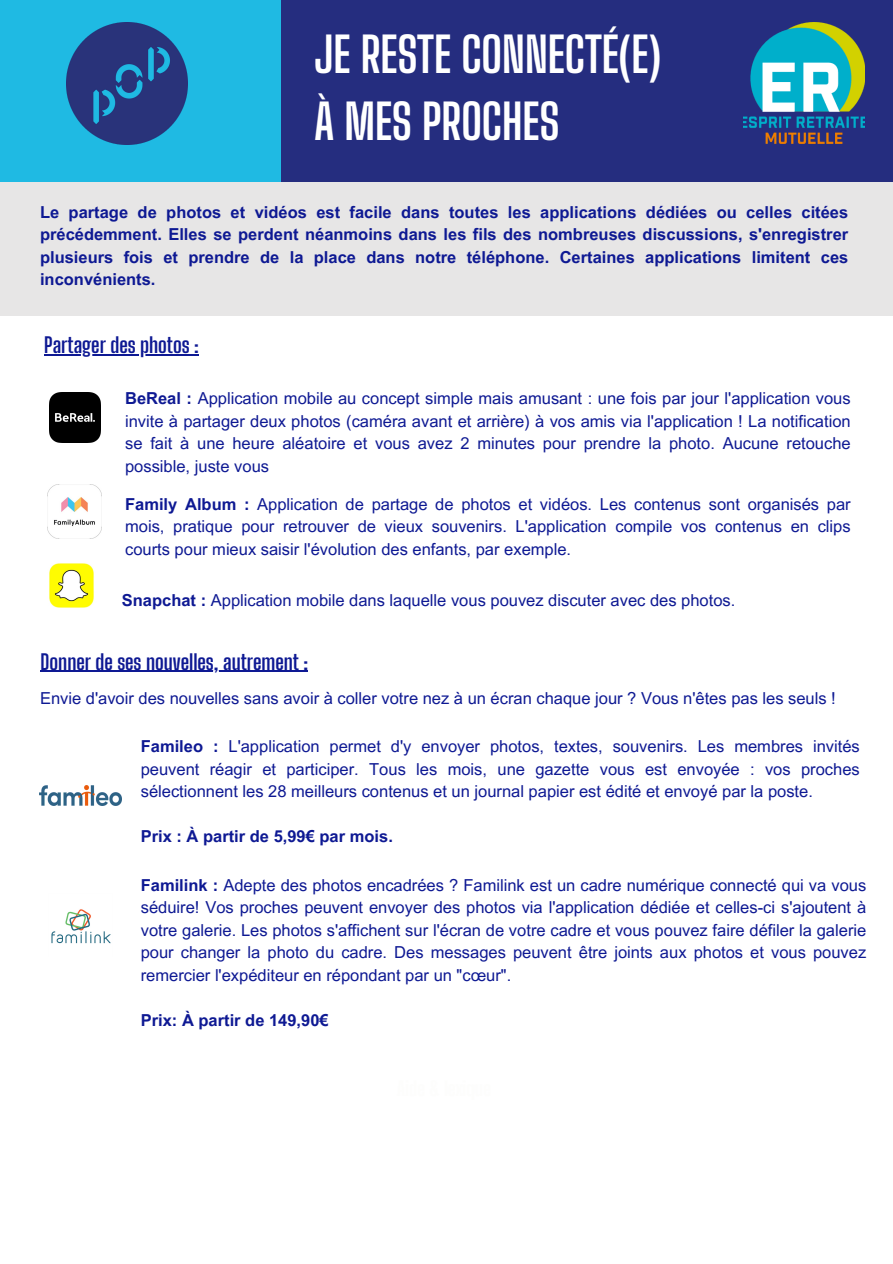
<style>
.page{position:relative;width:893px;height:1264px;background:#fff}
.page>*{position:absolute;margin:0;border:0;box-sizing:border-box;transform-origin:0 0}
.t1{font:700 48.15px/66.3px "Big Shoulders Display";color:#fff}
.t2{font:700 20.85px "Big Shoulders Display";color:#0e1993}
.t3{font:16.5px/22.5px "Arial MT Pro";color:#0e1993;text-align:justify}
.t4{font:700 16.5px/22.5px "Arial MT Pro";color:#0e1993;text-align:justify}
.s1{font-weight:700}
</style>
<div class="page">
<img style="left:49px;top:392px;width:51px;height:51px">
<img style="left:48px;top:485px;width:54px;height:54px">
<img style="left:49px;top:563px;width:45px;height:45px">
<img style="left:39px;top:785px;width:82px;height:20px">
<img style="left:51px;top:909px;width:60px;height:35px">
<hr style="left:41px;top:670px;width:267px;height:1px;background:#0e1993">
<div style="left:280px;top:0;width:612px;height:182px;background:#252d7f"></div>
<div style="left:0;top:0;width:280px;height:182px;background:#1fbae3"></div>
<img style="left:66px;top:23px;width:122px;height:121px">
<img style="left:743px;top:23px;width:121px;height:120px">
<div style="left:0;top:182px;width:892px;height:134px;background:#e7e6e6"></div>
<hr style="left:44px;top:354px;width:155px;height:1px;background:#0e1993">
<p class="t1" style="left:314px;top:21px;width:348px">JE RESTE CONNECTÉ(E)<br>À MES PROCHES</p>
<h3 class="t4" style="left:40px;top:203px;width:809px">Le partage de photos et vidéos est facile dans toutes les applications dédiées ou celles citées précédemment. Elles se perdent néanmoins dans les fils des nombreuses discussions, s'enregistrer plusieurs fois et prendre de la place dans notre téléphone. Certaines applications limitent ces inconvénients.</h3>
<h2 class="t2" style="left:44px;top:332px;width:156px">Partager des photos :</h2>
<p class="t3" style="left:125px;top:389px;width:727px"><span class="s1">BeReal :</span> Application mobile au concept simple mais amusant : une fois par jour l'application vous invite à partager deux photos (caméra avant et arrière) à vos amis via l'application ! La notification se fait à une heure aléatoire et vous avez 2 minutes pour prendre la photo. Aucune retouche possible, juste vous</p>
<p class="t3" style="left:125px;top:495px;width:727px"><span class="s1">Family Album :</span> Application de partage de photos et vidéos. Les contenus sont organisés par mois, pratique pour retrouver de vieux souvenirs. L'application compile vos contenus en clips courts pour mieux saisir l'évolution des enfants, par exemple.</p>
<p class="t3" style="left:122px;top:590px;width:615px"><span class="s1">Snapchat :</span> Application mobile dans laquelle vous pouvez discuter avec des photos.</p>
<p class="t2" style="left:41px;top:649px;width:269px">Donner de ses nouvelles, autrement :</p>
<p class="t3" style="left:40px;top:689px;width:797px">Envie d'avoir des nouvelles sans avoir à coller votre nez à un écran chaque jour ? Vous n'êtes pas les seuls !</p>
<h2 class="t3" style="left:141px;top:737px;width:720px"><span class="s1">Famileo :</span> L'application permet d'y envoyer photos, textes, souvenirs. Les membres invités peuvent réagir et participer. Tous les mois, une gazette vous est envoyée : vos proches sélectionnent les 28 meilleurs contenus et un journal papier est édité et envoyé par la poste.</h2>
<p class="t4" style="left:141px;top:827px;width:254px">Prix : À partir de 5,99€ par mois.</p>
<p class="t3" style="left:141px;top:876px;width:727px"><span class="s1">Familink :</span> Adepte des photos encadrées ? Familink est un cadre numérique connecté qui va vous séduire! Vos proches peuvent envoyer des photos via l'application dédiée et celles-ci s'ajoutent à votre galerie. Les photos s'affichent sur l'écran de votre cadre et vous pouvez faire défiler la galerie pour changer la photo du cadre. Des messages peuvent être joints aux photos et vous pouvez remercier l'expéditeur en répondant par un "cœur".</p>
<p class="t4" style="left:141px;top:1011px;width:189px">Prix: À partir de 149,90€</p>
</div>
